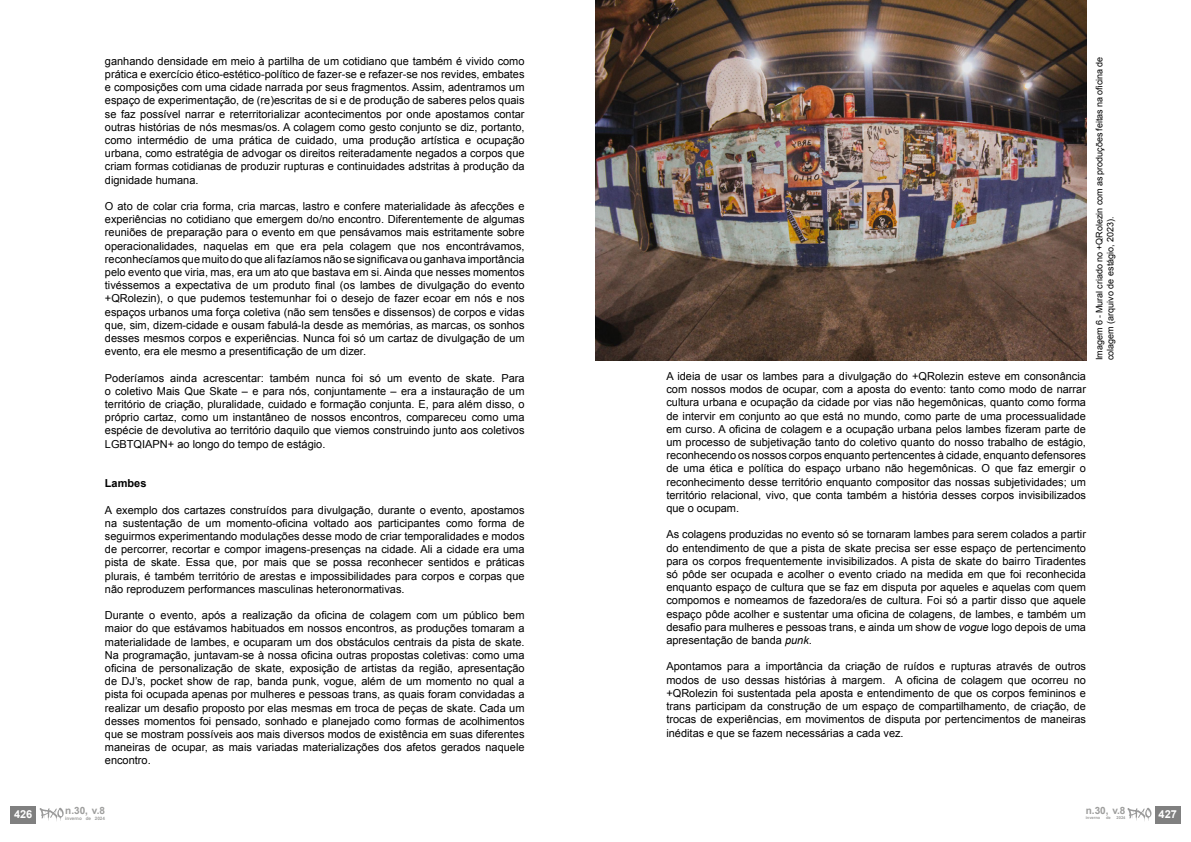
<style>
.page{position:relative;width:1191px;height:842px;background:#fff}
.page>*{position:absolute;margin:0;border:0;box-sizing:border-box;transform-origin:0 0}
.t1{font:11px/13.2px "Arial";color:#000;text-align:justify}
.t2{font:700 11px "Arial";color:#000}
.t3{font:700 11px "Arial";color:#fff}
.t4{font:700 10px "Arial";color:#9d9d9c}
.t5{font:9px/10.8px "Arial";color:#000}
.t6{font:700 4.6px "Arial";color:#9d9d9c}
.t7{font:700 4px "Arial";color:#9d9d9c}
.s1{font-style:italic}
</style>
<div class="page">
<img style="left:595px;top:0;width:491px;height:360px">
<div style="left:11px;top:806px;width:25px;height:17px;background:#808080"></div>
<svg style="left:40px;top:808px;width:24px;height:13px"></svg>
<div style="left:1155px;top:806px;width:25px;height:17px;background:#808080"></div>
<svg style="left:1127px;top:808px;width:24px;height:13px"></svg>
<p class="t1" style="left:105px;top:54px;width:421px">ganhando densidade em meio à partilha de um cotidiano que também é vivido como prática e exercício ético-estético-político de fazer-se e refazer-se nos revides, embates e composições com uma cidade narrada por seus fragmentos. Assim, adentramos um espaço de experimentação, de (re)escritas de si e de produção de saberes pelos quais se faz possível narrar e reterritorializar acontecimentos por onde apostamos contar outras histórias de nós mesmas/os. A colagem como gesto conjunto se diz, portanto, como intermédio de uma prática de cuidado, uma produção artística e ocupação urbana, como estratégia de advogar os direitos reiteradamente negados a corpos que criam formas cotidianas de produzir rupturas e continuidades adstritas à produção da dignidade humana.</p>
<p class="t1" style="left:105px;top:200px;width:421px">O ato de colar cria forma, cria marcas, lastro e confere materialidade às afecções e experiências no cotidiano que emergem do/no encontro. Diferentemente de algumas reuniões de preparação para o evento em que pensávamos mais estritamente sobre operacionalidades, naquelas em que era pela colagem que nos encontrávamos, reconhecíamos que muito do que ali fazíamos não se significava ou ganhava importância pelo evento que viria, mas, era um ato que bastava em si. Ainda que nesses momentos tivéssemos a expectativa de um produto final (os lambes de divulgação do evento +QRolezin), o que pudemos testemunhar foi o desejo de fazer ecoar em nós e nos espaços urbanos uma força coletiva (não sem tensões e dissensos) de corpos e vidas que, sim, dizem-cidade e ousam fabulá-la desde as memórias, as marcas, os sonhos desses mesmos corpos e experiências. Nunca foi só um cartaz de divulgação de um evento, era ele mesmo a presentificação de um dizer.</p>
<p class="t1" style="left:105px;top:371px;width:421px">Poderíamos ainda acrescentar: também nunca foi só um evento de skate. Para o coletivo Mais Que Skate – e para nós, conjuntamente – era a instauração de um território de criação, pluralidade, cuidado e formação conjunta. E, para além disso, o próprio cartaz, como um instantâneo de nossos encontros, compareceu como uma espécie de devolutiva ao território daquilo que viemos construindo junto aos coletivos LGBTQIAPN+ ao longo do tempo de estágio.</p>
<p class="t2" style="left:105px;top:476px;width:43px">Lambes</p>
<p class="t1" style="left:105px;top:503px;width:421px">A exemplo dos cartazes construídos para divulgação, durante o evento, apostamos na sustentação de um momento-oficina voltado aos participantes como forma de seguirmos experimentando modulações desse modo de criar temporalidades e modos de percorrer, recortar e compor imagens-presenças na cidade. Ali a cidade era uma pista de skate. Essa que, por mais que se possa reconhecer sentidos e práticas plurais, é também território de arestas e impossibilidades para corpos e corpas que não reproduzem performances masculinas heteronormativas.</p>
<p class="t1" style="left:105px;top:609px;width:421px">Durante o evento, após a realização da oficina de colagem com um público bem maior do que estávamos habituados em nossos encontros, as produções tomaram a materialidade de lambes, e ocuparam um dos obstáculos centrais da pista de skate.<br>Na programação, juntavam-se à nossa oficina outras propostas coletivas: como uma oficina de personalização de skate, exposição de artistas da região, apresentação de DJ’s, pocket show de rap, banda punk, vogue, além de um momento no qual a pista foi ocupada apenas por mulheres e pessoas trans, as quais foram convidadas a realizar um desafio proposto por elas mesmas em troca de peças de skate. Cada um desses momentos foi pensado, sonhado e planejado como formas de acolhimentos que se mostram possíveis aos mais diversos modos de existência em suas diferentes maneiras de ocupar, as mais variadas materializações dos afetos gerados naquele encontro.</p>
<p class="t3" style="left:14px;top:807px;width:20px">426</p>
<p class="t4" style="left:65px;top:804px;width:41px">n.30, v.8</p>
<p class="t6" style="left:65px;top:815px;width:41px">inverno de 2024</p>
<p class="t1" style="left:666px;top:370px;width:421px">A ideia de usar os lambes para a divulgação do +QRolezin esteve em consonância com nossos modos de ocupar, com a aposta do evento: tanto como modo de narrar cultura urbana e ocupação da cidade por vias não hegemônicas, quanto como forma de intervir em conjunto ao que está no mundo, como parte de uma processualidade em curso. A oficina de colagem e a ocupação urbana pelos lambes fizeram parte de um processo de subjetivação tanto do coletivo quanto do nosso trabalho de estágio, reconhecendo os nossos corpos enquanto pertencentes à cidade, enquanto defensores de uma ética e política do espaço urbano não hegemônicas. O que faz emergir o reconhecimento desse território enquanto compositor das nossas subjetividades; um território relacional, vivo, que conta também a história desses corpos invisibilizados que o ocupam.</p>
<p class="t1" style="left:666px;top:528px;width:421px">As colagens produzidas no evento só se tornaram lambes para serem colados a partir do entendimento de que a pista de skate precisa ser esse espaço de pertencimento para os corpos frequentemente invisibilizados. A pista de skate do bairro Tiradentes só pôde ser ocupada e acolher o evento criado na medida em que foi reconhecida enquanto espaço de cultura que se faz em disputa por aqueles e aquelas com quem compomos e nomeamos de fazedora/es de cultura. Foi só a partir disso que aquele espaço pôde acolher e sustentar uma oficina de colagens, de lambes, e também um desafio para mulheres e pessoas trans, e ainda um show de <span class="s1">vogue</span> logo depois de uma apresentação de banda <span class="s1">punk</span>.</p>
<p class="t1" style="left:666px;top:660px;width:421px">Apontamos para a importância da criação de ruídos e rupturas através de outros modos de uso dessas histórias à margem. A oficina de colagem que ocorreu no +QRolezin foi sustentada pela aposta e entendimento de que os corpos femininos e trans participam da construção de um espaço de compartilhamento, de criação, de trocas de experiências, em movimentos de disputa por pertencimentos de maneiras inéditas e que se fazem necessárias a cada vez.</p>
<p class="t5" style="left:1094px;top:360px;width:305px;rotate:-90deg">Imagem 6 - Mural criado no +QRolezin com as produções feitas na oficina de colagem (arquivo de estágio, 2023).</p>
<p class="t4" style="left:1085px;top:804px;width:41px">n.30, v.8</p>
<p class="t7" style="left:1085px;top:815px;width:16px">inverno</p>
<p class="t7" style="left:1106px;top:815px;width:6px">de</p>
<p class="t7" style="left:1116px;top:815px;width:10px">2024</p>
<p class="t3" style="left:1158px;top:807px;width:20px">427</p>
</div>
